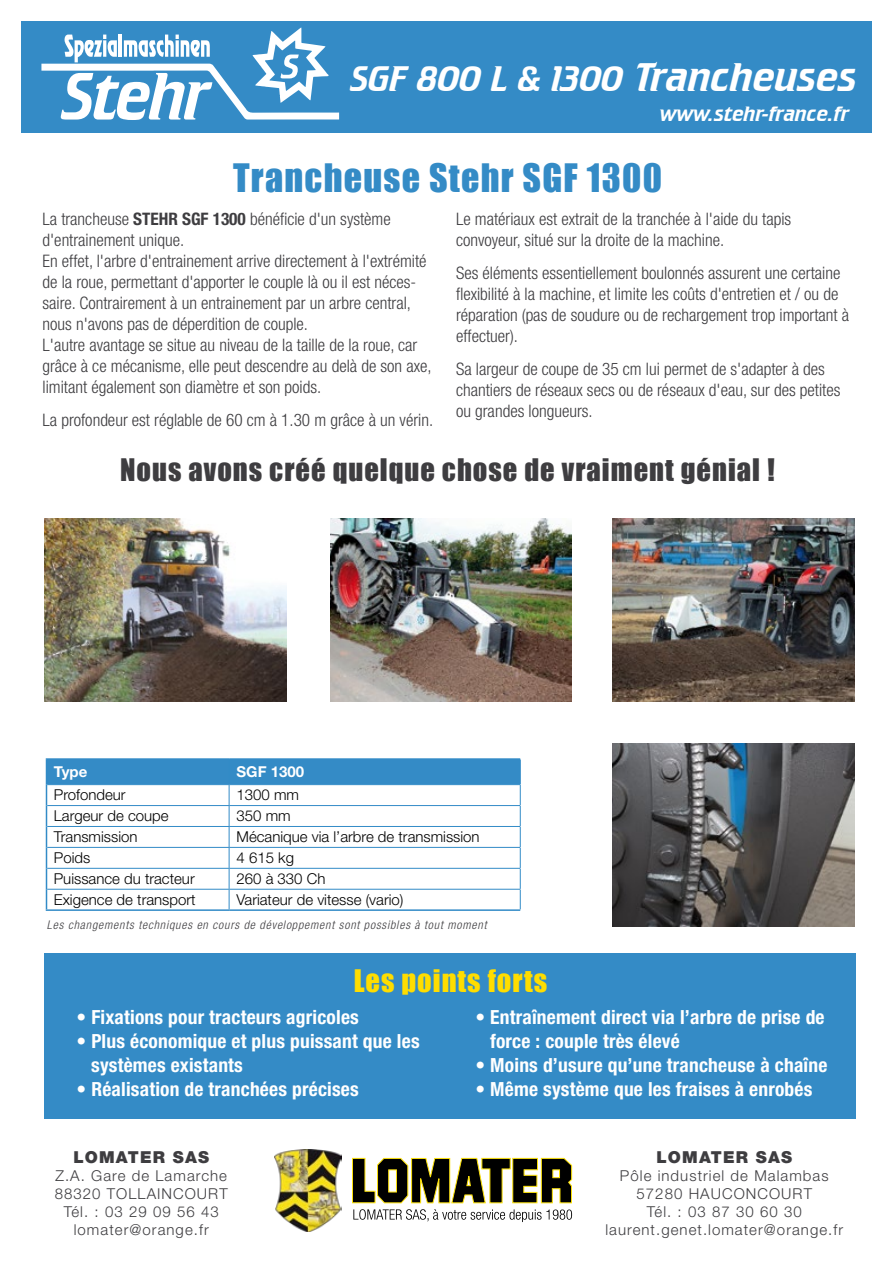
<style>
.page{position:relative;width:893px;height:1263px;background:#fff}
.page>*{position:absolute;margin:0;border:0;box-sizing:border-box;transform-origin:0 0}
.t1{font:italic 36px "Crillee BT";letter-spacing:-.02em;color:#fff}
.t2{font:36px "Impact";letter-spacing:.035em;color:#348bc6}
.t3{font:28.5px "Impact";letter-spacing:.035em;color:#3e3d40}
.t4{font:28.5px "Impact";letter-spacing:.035em;color:#fd0}
.t5{font:italic 21px "Crillee BT";color:#fff}
.t6{font:700 condensed 19.5px/24px "Helvetica Neue LT Std";letter-spacing:.01em;color:#fff}
.t7{font:300 condensed 17.25px/21px "Helvetica Neue LT Std";color:#3e3d40}
.t8{font:900 16.5px "Helvetica Neue LT Std";letter-spacing:.07em;color:#3e3d40}
.t9{font:300 15px "Helvetica Neue LT Std";color:#000}
.t10{font:300 15px/18px "Helvetica Neue LT Std";letter-spacing:.07em;color:#3e3d40;text-align:center}
.t11{font:700 15px "Helvetica Neue LT Std";color:#fff}
.t12{font:italic 300 condensed 12px "Helvetica Neue LT Std";letter-spacing:.07em;color:#3e3d40}
.s1{font-size:40.5px}
.s2{font-weight:700}
</style>
<div class="page">
<div style="left:21px;top:21px;width:851px;height:112px;background:#348bc6"></div>
<svg style="left:41px;top:27px;width:298px;height:93px"></svg>
<div style="left:45px;top:953px;width:811px;height:165px;background:#348bc6"></div>
<hr style="left:46px;top:758px;width:183px;height:2px;background:#328bc7">
<hr style="left:229px;top:758px;width:291px;height:2px;background:#328bc7">
<hr style="left:46px;top:909px;width:183px;height:2px;background:#328bc7">
<hr style="left:229px;top:909px;width:291px;height:2px;background:#328bc7">
<svg style="left:46px;top:759px;width:475px;height:150px"></svg>
<svg style="left:352px;top:1158px;width:221px;height:45px"></svg>
<img style="left:275px;top:1150px;width:66px;height:81px">
<svg style="left:353px;top:1209px;width:219px;height:13px"></svg>
<img style="left:44px;top:518px;width:242px;height:183px">
<img style="left:330px;top:518px;width:241px;height:183px">
<img style="left:612px;top:743px;width:242px;height:183px">
<img style="left:612px;top:518px;width:242px;height:183px">
<h1 class="t1" style="left:351px;top:56px;width:508px">SGF 800 L &amp; 1300 <span class="s1">Trancheuses</span></h1>
<p class="t5" style="left:660px;top:101px;width:190px">www.stehr-france.fr</p>
<h1 class="t2" style="left:233px;top:150px;width:430px">Trancheuse Stehr SGF 1300</h1>
<p class="t7" style="left:43px;top:209px;width:391px">La trancheuse <span class="s2">STEHR SGF 1300</span> bénéficie d'un système d'entrainement unique.<br>En effet, l'arbre d'entrainement arrive directement à l'extrémité de la roue, permettant d'apporter le couple là ou il est néces&shy;saire. Contrairement à un entrainement par un arbre central, nous n'avons pas de déperdition de couple.<br>L'autre avantage se situe au niveau de la taille de la roue, car grâce à ce mécanisme, elle peut descendre au delà de son axe, limitant également son diamètre et son poids.</p>
<p class="t7" style="left:43px;top:410px;width:392px">La profondeur est réglable de 60 cm à 1.30 m grâce à un vérin.</p>
<p class="t7" style="left:456px;top:209px;width:337px">Le matériaux est extrait de la tranchée à l'aide du tapis convoyeur, situé sur la droite de la machine.</p>
<p class="t7" style="left:456px;top:263px;width:395px">Ses éléments essentiellement boulonnés assurent une certaine flexibilité à la machine, et limite les coûts d'entretien et / ou de réparation (pas de soudure ou de rechargement trop important à effectuer).</p>
<p class="t7" style="left:456px;top:358px;width:386px">Sa largeur de coupe de 35 cm lui permet de s'adapter à des chantiers de réseaux secs ou de réseaux d'eau, sur des petites ou grandes longueurs.</p>
<h2 class="t3" style="left:120px;top:447px;width:656px">Nous avons créé quelque chose de vraiment génial !</h2>
<p class="t11" style="left:54px;top:762px;width:35px">Type</p>
<p class="t11" style="left:237px;top:762px;width:69px">SGF 1300</p>
<p class="t9" style="left:54px;top:786px;width:73px">Profondeur</p>
<p class="t9" style="left:237px;top:786px;width:64px">1300 mm</p>
<p class="t9" style="left:54px;top:807px;width:116px">Largeur de coupe</p>
<p class="t9" style="left:237px;top:807px;width:56px">350 mm</p>
<p class="t9" style="left:54px;top:828px;width:85px">Transmission</p>
<p class="t9" style="left:236px;top:828px;width:245px">Mécanique via l’arbre de transmission</p>
<p class="t9" style="left:54px;top:849px;width:38px">Poids</p>
<p class="t9" style="left:236px;top:849px;width:59px">4 615 kg</p>
<p class="t9" style="left:54px;top:869px;width:142px">Puissance du tracteur</p>
<p class="t9" style="left:236px;top:869px;width:90px">260 à 330 Ch</p>
<p class="t9" style="left:54px;top:890px;width:143px">Exigence de transport</p>
<p class="t9" style="left:236px;top:890px;width:169px">Variateur de vitesse (vario)</p>
<p class="t12" style="left:47px;top:918px;width:441px">Les changements techniques en cours de développement sont possibles à tout moment</p>
<h2 class="t4" style="left:354px;top:958px;width:195px">Les points forts</h2>
<p class="t6" style="left:77px;top:1005px;width:284px">• Fixations pour tracteurs agricoles</p>
<p class="t6" style="left:91px;top:1029px;width:330px;text-indent:-15px">• Plus économique et plus puissant que les systèmes existants</p>
<p class="t6" style="left:77px;top:1077px;width:284px">• Réalisation de tranchées précises</p>
<p class="t6" style="left:490px;top:1004px;width:336px;text-indent:-15px">• Entraînement direct via l’arbre de prise de force : couple très élevé</p>
<p class="t6" style="left:475px;top:1052px;width:353px">• Moins d’usure qu’une trancheuse à chaîne</p>
<p class="t6" style="left:475px;top:1076px;width:338px">• Même système que les fraises à enrobés</p>
<p class="t8" style="left:73px;top:1148px;width:137px">LOMATER SAS</p>
<p class="t10" style="left:55px;top:1167px;width:175px">Z.A. Gare de Lamarche<br>88320 TOLLAINCOURT<br>Tél. : 03 29 09 56 43 lomater@orange.fr</p>
<p class="t8" style="left:656px;top:1148px;width:137px">LOMATER SAS</p>
<p class="t10" style="left:605px;top:1167px;width:239px">Pôle industriel de Malambas<br>57280 HAUCONCOURT<br>Tél. : 03 87 30 60 30 laurent.genet.lomater@orange.fr</p>
</div>
